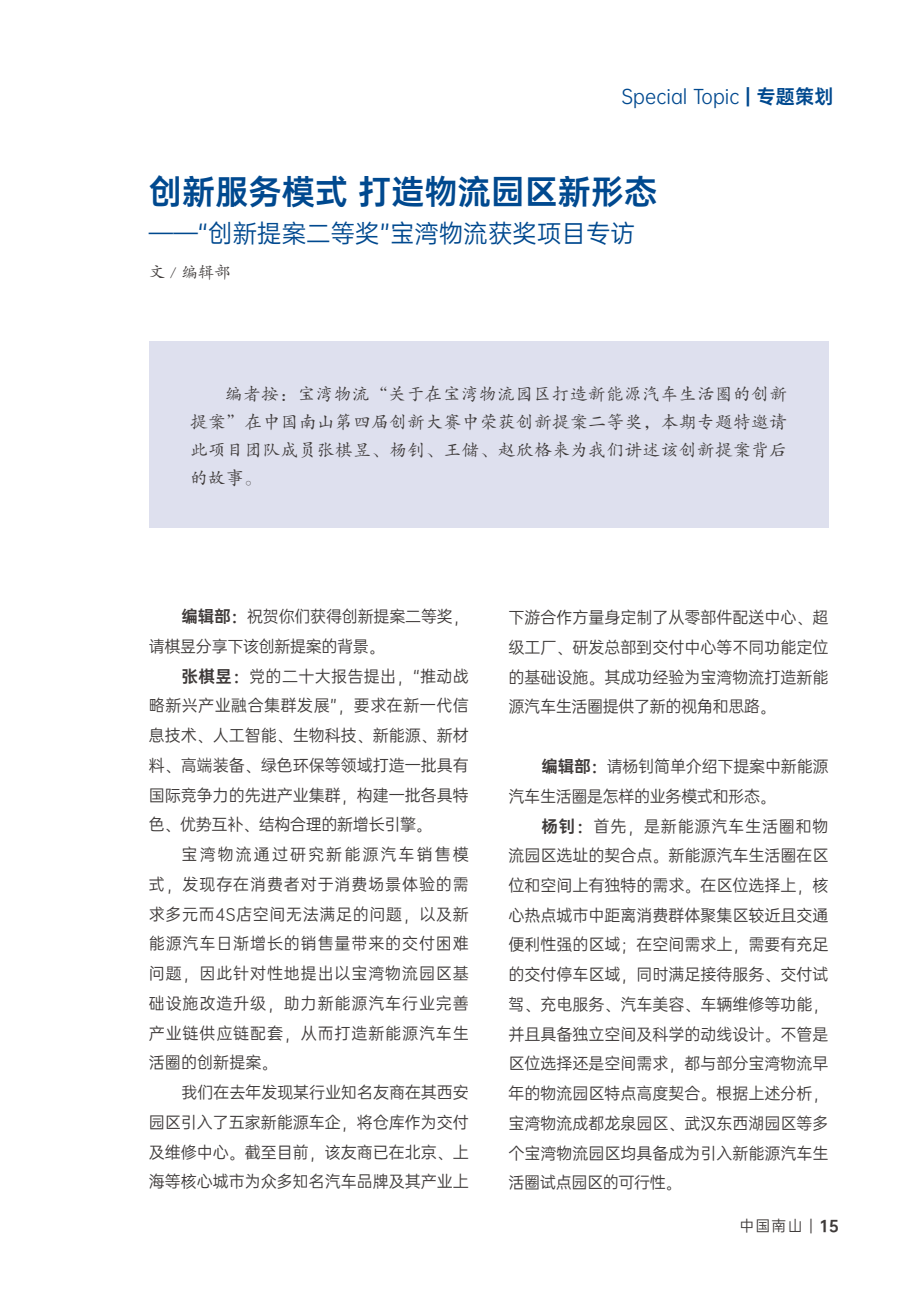
<style>
.page{position:relative;width:918px;height:1290px;background:#fff}
.page>*{position:absolute;margin:0;border:0;box-sizing:border-box;transform-origin:0 0}
.t1{font:33.25px "OPPO Sans B";color:#00498f}
.t2{font:24.5px "OPPO Sans R";color:#00498f}
.t3{font:19.25px "OPPO Sans R";color:#00498f}
.t4{font:17.5px/28px "FZKTK GBK1 0";letter-spacing:.035em;color:#3e3a39;text-align:justify}
.t5{font:16.62px "FZKTK GBK1 0";color:#3e3a39}
.t6{font:16.1px/29.8px "OPPO Sans R";letter-spacing:-.005em;color:#3e3a39;text-align:justify}
.t7{font:16.1px/29.6px "OPPO Sans R";letter-spacing:-.025em;color:#3e3a39}
.t8{font:14.88px "OPPO Sans R";color:#3e3a39}
.s1{font-family:"OPPO Sans B"}
.s2{font-family:"OPPO Sans B";font-size:16.62px}
.s3{font-family:"OPPO Sans H"}
</style>
<div class="page">
<div style="left:149px;top:341px;width:679px;height:187px;background:#dee0ee"></div>
<p class="t3" style="left:621px;top:81px;width:213px">Special Topic <span class="s1">| 专题策划</span></p>
<h1 class="t1" style="left:149px;top:163px;width:510px">创新服务模式 打造物流园区新形态</h1>
<h2 class="t2" style="left:149px;top:215px;width:488px">——“创新提案二等奖”宝湾物流获奖项目专访</h2>
<p class="t5" style="left:149px;top:264px;width:84px">文 / 编辑部</p>
<p class="t4" style="left:190px;top:380px;width:598px;text-indent:35px">编者按：宝湾物流“关于在宝湾物流园区打造新能源汽车生活圈的创新提案”在中国南山第四届创新大赛中荣获创新提案二等奖，本期专题特邀请此项目团队成员张棋昱、杨钊、王储、赵欣格来为我们讲述该创新提案背后的故事。</p>
<p class="t7" style="left:149px;top:601px;width:321px;text-indent:33px"><span class="s2">编辑部：</span>祝贺你们获得创新提案二等奖，请棋昱分享下该创新提案的背景。</p>
<p class="t6" style="left:149px;top:660px;width:322px;text-indent:33px"><span class="s2">张棋昱：</span>党的二十大报告提出，“推动战略新兴产业融合集群发展”，要求在新一代信息技术、人工智能、生物科技、新能源、新材料、高端装备、绿色环保等领域打造一批具有国际竞争力的先进产业集群，构建一批各具特色、优势互补、结构合理的新增长引擎。</p>
<p class="t6" style="left:149px;top:839px;width:322px;text-indent:33px">宝湾物流通过研究新能源汽车销售模式，发现存在消费者对于消费场景体验的需求多元而4S店空间无法满足的问题，以及新能源汽车日渐增长的销售量带来的交付困难问题，因此针对性地提出以宝湾物流园区基础设施改造升级，助力新能源汽车行业完善产业链供应链配套，从而打造新能源汽车生活圈的创新提案。</p>
<p class="t6" style="left:149px;top:1077px;width:322px;text-indent:33px">我们在去年发现某行业知名友商在其西安园区引入了五家新能源车企，将仓库作为交付及维修中心。截至目前，该友商已在北京、上海等核心城市为众多知名汽车品牌及其产业上</p>
<p class="t6" style="left:508px;top:602px;width:321px">下游合作方量身定制了从零部件配送中心、超级工厂、研发总部到交付中心等不同功能定位的基础设施。其成功经验为宝湾物流打造新能源汽车生活圈提供了新的视角和思路。</p>
<p class="t7" style="left:508px;top:751px;width:321px;text-indent:33px"><span class="s2">编辑部：</span>请杨钊简单介绍下提案中新能源汽车生活圈是怎样的业务模式和形态。</p>
<p class="t6" style="left:508px;top:810px;width:321px;text-indent:33px"><span class="s2">杨钊：</span>首先，是新能源汽车生活圈和物流园区选址的契合点。新能源汽车生活圈在区位和空间上有独特的需求。在区位选择上，核心热点城市中距离消费群体聚集区较近且交通便利性强的区域；在空间需求上，需要有充足的交付停车区域，同时满足接待服务、交付试驾、充电服务、汽车美容、车辆维修等功能，并且具备独立空间及科学的动线设计。不管是区位选择还是空间需求，都与部分宝湾物流早年的物流园区特点高度契合。根据上述分析，宝湾物流成都龙泉园区、武汉东西湖园区等多个宝湾物流园区均具备成为引入新能源汽车生活圈试点园区的可行性。</p>
<p class="t8" style="left:739px;top:1214px;width:101px">中国南山 | <span class="s3">15</span></p>
</div>
